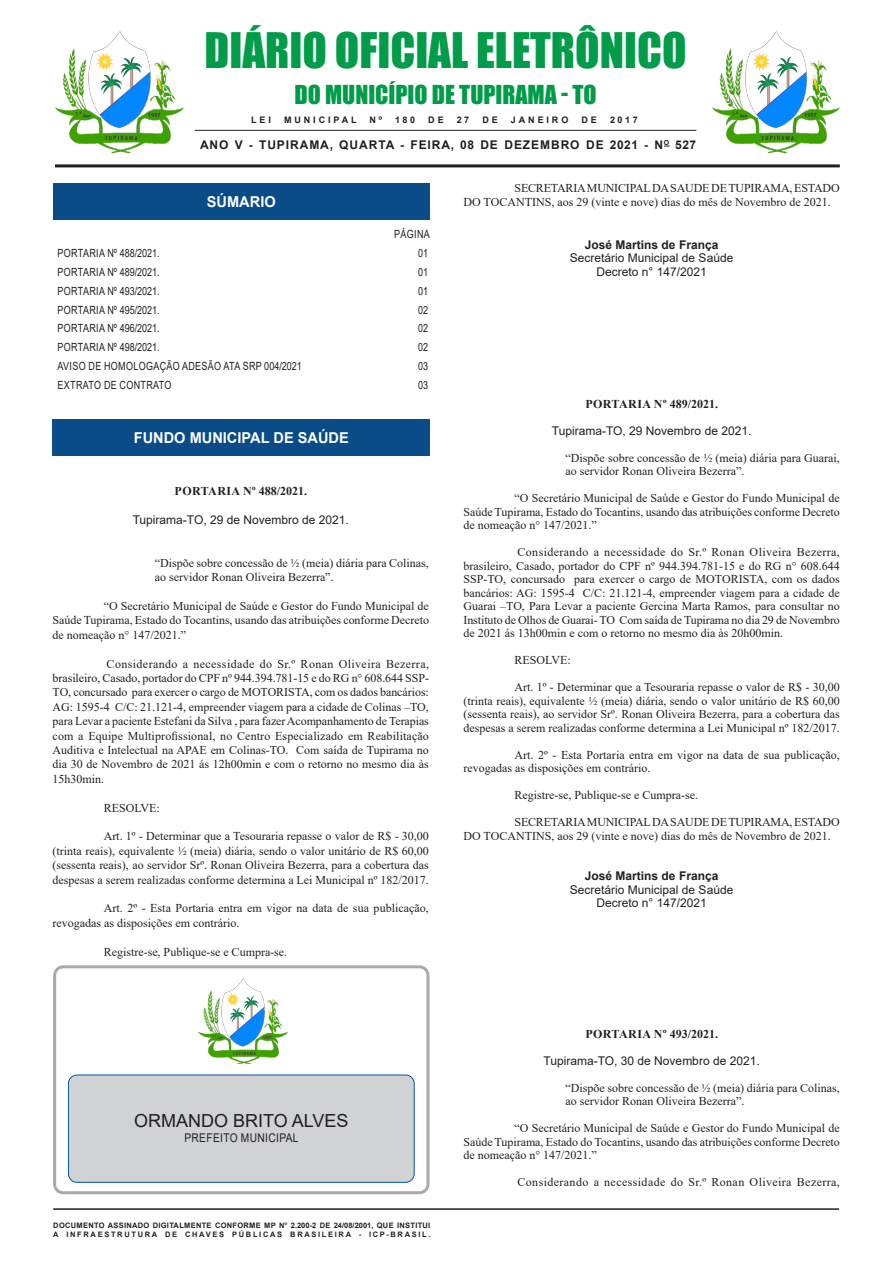
<style>
.page{position:relative;width:893px;height:1263px;background:#fff}
.page>*{position:absolute;margin:0;border:0;box-sizing:border-box;transform-origin:0 0}
.t1{font:45px "Impact";color:#009c4a}
.t2{font:24px "Impact";color:#009c4a}
.t3{font:18px "Arial";color:#231f20}
.Chancela{font:700 15px "Arial";color:#fff}
.CORPO_DE_TEXTO{font:12px/14.4px "Times New Roman";color:#231f20;text-align:justify}
.EMENTA{font:12px/13.5px "Times New Roman";color:#231f20}
.CIDADE{font:12px "Arial";color:#231f20}
.CARGO{font:12px "Arial";color:#231f20}
.TITULOS{font:700 12px "Times New Roman";color:#231f20}
.NOME{font:700 12px "Arial";letter-spacing:.08em;color:#231f20}
.CORPO_DE_TEXTO-2{font:12px "Times New Roman";letter-spacing:.03em;color:#231f20}
.NOME-2{font:700 12px "Arial";color:#231f20}
.CIDADE-2{font:12px "Arial";letter-spacing:.035em;color:#231f20;scale:.85 1}
.Sumario{font:11.25px "Arial";letter-spacing:.02em;color:#231f20;scale:.8 1}
.t4{font:700 9px "Arial";letter-spacing:.325em;color:#231f20}
.t5{font:700 7.5px "Arial";letter-spacing:.04em;color:#231f20}
.t6{font:700 7.5px "Arial";letter-spacing:.225em;color:#231f20}
</style>
<div class="page">
<hr style="left:53px;top:1208px;width:786px;height:2px;background:#231f20">
<hr style="left:55px;top:164px;width:785px;height:3px;background:#231f20">
<hr style="left:195px;top:130px;width:501px;height:1px;background:#231f20">
<img style="left:712px;top:31px;width:128px;height:121px">
<img style="left:56px;top:31px;width:127px;height:121px">
<div style="left:53px;top:184px;width:376px;height:36px;background:#094c88"></div>
<div style="left:53px;top:965px;width:376px;height:229px;border:3px solid #a8a9ad;border-radius:9px"></div>
<div style="left:68px;top:1075px;width:346px;height:107px;background:#d1d2d4;border-radius:9px"></div>
<div style="left:68px;top:1075px;width:346px;height:107px;border:1px solid #0057a8;border-radius:9px"></div>
<img style="left:199px;top:978px;width:89px;height:86px">
<div style="left:53px;top:420px;width:377px;height:36px;background:#094c88"></div>
<p class="t1" style="left:205px;top:16px;width:483px">DIÁRIO OFICIAL ELETRÔNICO</p>
<p class="t2" style="left:294px;top:76px;width:304px">DO MUNICÍPIO DE TUPIRAMA - TO</p>
<p class="t4" style="left:251px;top:114px;width:21px">LEI</p>
<p class="t4" style="left:284px;top:114px;width:74px">MUNICIPAL</p>
<p class="t4" style="left:370px;top:114px;width:14px">N º</p>
<p class="t4" style="left:395px;top:114px;width:22px">180</p>
<p class="t4" style="left:428px;top:114px;width:17px">D E</p>
<p class="t4" style="left:457px;top:114px;width:14px">2 7</p>
<p class="t4" style="left:482px;top:114px;width:17px">D E</p>
<p class="t4" style="left:511px;top:114px;width:59px">JANEIRO</p>
<p class="t4" style="left:582px;top:114px;width:17px">D E</p>
<p class="t4" style="left:610px;top:114px;width:29px">2017</p>
<p class="NOME" style="left:200px;top:137px;width:498px">ANO V - TUPIRAMA, QUARTA - FEIRA, 08 DE DEZEMBRO DE 2021 - N<sup>O</sup> 527</p>
<p class="Chancela" style="left:207px;top:191px;width:70px">SÚMARIO</p>
<p class="Sumario" style="left:394px;top:226px;width:46px">PÁGINA</p>
<p class="Sumario" style="left:58px;top:245px;width:129px">PORTARIA Nº 488/2021.</p>
<p class="Sumario" style="left:418px;top:245px;width:14px">01</p>
<p class="Sumario" style="left:58px;top:264px;width:129px">PORTARIA Nº 489/2021.</p>
<p class="Sumario" style="left:418px;top:264px;width:14px">01</p>
<p class="Sumario" style="left:58px;top:283px;width:129px">PORTARIA Nº 493/2021.</p>
<p class="Sumario" style="left:418px;top:283px;width:14px">01</p>
<p class="Sumario" style="left:58px;top:302px;width:129px">PORTARIA Nº 495/2021.</p>
<p class="Sumario" style="left:418px;top:302px;width:14px">02</p>
<p class="Sumario" style="left:58px;top:321px;width:129px">PORTARIA Nº 496/2021.</p>
<p class="Sumario" style="left:418px;top:321px;width:14px">02</p>
<p class="Sumario" style="left:58px;top:340px;width:129px">PORTARIA Nº 498/2021.</p>
<p class="Sumario" style="left:418px;top:340px;width:14px">02</p>
<p class="Sumario" style="left:58px;top:359px;width:307px">AVISO DE HOMOLOGAÇÃO ADESÃO ATA SRP 004/2021</p>
<p class="Sumario" style="left:418px;top:359px;width:14px">03</p>
<p class="Sumario" style="left:58px;top:377px;width:144px">EXTRATO DE CONTRATO</p>
<p class="Sumario" style="left:418px;top:377px;width:14px">03</p>
<p class="Chancela" style="left:134px;top:428px;width:217px">FUNDO MUNICIPAL DE SAÚDE</p>
<p class="TITULOS" style="left:175px;top:482px;width:134px">PORTARIA Nº 488/2021.</p>
<p class="CIDADE" style="left:133px;top:511px;width:218px">Tupirama-TO, 29 de Novembro de 2021.</p>
<p class="EMENTA" style="left:155px;top:555px;width:276px;line-height:14.4px">“Dispõe sobre concessão de ½ (meia) diária para Colinas, ao servidor Ronan Oliveira Bezerra”.</p>
<p class="CORPO_DE_TEXTO" style="left:53px;top:598px;width:378px;text-indent:51px">“O Secretário Municipal de Saúde e Gestor do Fundo Municipal de Saúde Tupirama, Estado do Tocantins, usando das atribuições conforme Decreto de nomeação n° 147/2021.”</p>
<p class="CORPO_DE_TEXTO" style="left:53px;top:656px;width:378px;text-indent:54px">Considerando a necessidade do Sr.º Ronan Oliveira Bezerra, brasileiro, Casado, portador do CPF nº 944.394.781-15 e do RG n° 608.644 SSP-TO, concursado para exercer o cargo de MOTORISTA, com os dados bancários:<br>AG: 1595-4 C/C: 21.121-4, empreender viagem para a cidade de Colinas –TO, para Levar a paciente Estefani da Silva , para fazer Acompanhamento de Terapias com a Equipe Multiprofissional, no Centro Especializado em Reabilitação Auditiva e Intelectual na APAE em Colinas-TO. Com saída de Tupirama no dia 30 de Novembro de 2021 ás 12h00min e com o retorno no mesmo dia às 15h30min.</p>
<p class="CORPO_DE_TEXTO" style="left:104px;top:800px;width:58px">RESOLVE:</p>
<p class="CORPO_DE_TEXTO" style="left:53px;top:829px;width:378px;text-indent:51px">Art. 1º - Determinar que a Tesouraria repasse o valor de R$ - 30,00 (trinta reais), equivalente ½ (meia) diária, sendo o valor unitário de R$ 60,00 (sessenta reais), ao servidor Srº. Ronan Oliveira Bezerra, para a cobertura das despesas a serem realizadas conforme determina a Lei Municipal nº 182/2017.</p>
<p class="CORPO_DE_TEXTO" style="left:53px;top:901px;width:378px;text-indent:51px">Art. 2º - Esta Portaria entra em vigor na data de sua publicação, revogadas as disposições em contrário.</p>
<p class="CORPO_DE_TEXTO" style="left:104px;top:944px;width:185px">Registre-se, Publique-se e Cumpra-se.</p>
<p class="t3" style="left:134px;top:1108px;width:216px">ORMANDO BRITO ALVES</p>
<p class="CIDADE-2" style="left:184px;top:1130px;width:136px">PREFEITO MUNICIPAL</p>
<p class="t5" style="left:53px;top:1220px;width:379px">DOCUMENTO ASSINADO DIGITALMENTE CONFORME MP N° 2.200-2 DE 24/08/2001, QUE INSTITUI</p>
<p class="t6" style="left:53px;top:1229px;width:379px">A INFRAESTRUTURA DE CHAVES PÚBLICAS BRASILEIRA - ICP-BRASIL.</p>
<p class="CORPO_DE_TEXTO" style="left:463px;top:180px;width:378px;text-indent:51px">SECRETARIA MUNICIPAL DA SAUDE DE TUPIRAMA, ESTADO<br>DO TOCANTINS, aos 29 (vinte e nove) dias do mês de Novembro de 2021.</p>
<p class="NOME-2" style="left:585px;top:236px;width:135px">José Martins de França</p>
<p class="CARGO" style="left:570px;top:250px;width:165px">Secretário Municipal de Saúde</p>
<p class="CARGO" style="left:596px;top:263px;width:112px">Decreto n° 147/2021</p>
<p class="TITULOS" style="left:585px;top:395px;width:134px">PORTARIA Nº 489/2021.</p>
<p class="CIDADE" style="left:552px;top:422px;width:201px">Tupirama-TO, 29 Novembro de 2021.</p>
<p class="EMENTA" style="left:566px;top:451px;width:276px">“Dispõe sobre concessão de ½ (meia) diária para Guarai, ao servidor Ronan Oliveira Bezerra”.</p>
<p class="CORPO_DE_TEXTO" style="left:463px;top:491px;width:378px;line-height:13.5px;text-indent:51px">“O Secretário Municipal de Saúde e Gestor do Fundo Municipal de Saúde Tupirama, Estado do Tocantins, usando das atribuições conforme Decreto de nomeação n° 147/2021.”</p>
<p class="CORPO_DE_TEXTO" style="left:463px;top:545px;width:378px;line-height:13.5px;text-indent:54px">Considerando a necessidade do Sr.º Ronan Oliveira Bezerra, brasileiro, Casado, portador do CPF nº 944.394.781-15 e do RG n° 608.644<br>SSP-TO, concursado para exercer o cargo de MOTORISTA, com os dados bancários: AG: 1595-4 C/C: 21.121-4, empreender viagem para a cidade de Guarai –TO, Para Levar a paciente Gercina Marta Ramos, para consultar no Instituto de Olhos de Guarai- TO Com saída de Tupirama no dia 29 de Novembro de 2021 ás 13h00min e com o retorno no mesmo dia às 20h00min.</p>
<p class="CORPO_DE_TEXTO" style="left:514px;top:653px;width:58px">RESOLVE:</p>
<p class="CORPO_DE_TEXTO" style="left:463px;top:680px;width:378px;line-height:13.5px;text-indent:51px">Art. 1º - Determinar que a Tesouraria repasse o valor de R$ - 30,00 (trinta reais), equivalente ½ (meia) diária, sendo o valor unitário de R$ 60,00 (sessenta reais), ao servidor Srº. Ronan Oliveira Bezerra, para a cobertura das despesas a serem realizadas conforme determina a Lei Municipal nº 182/2017.</p>
<p class="CORPO_DE_TEXTO" style="left:463px;top:748px;width:378px;line-height:13.5px;text-indent:51px">Art. 2º - Esta Portaria entra em vigor na data de sua publicação, revogadas as disposições em contrário.</p>
<p class="CORPO_DE_TEXTO" style="left:514px;top:788px;width:185px">Registre-se, Publique-se e Cumpra-se.</p>
<p class="CORPO_DE_TEXTO" style="left:463px;top:815px;width:378px;line-height:13.5px;text-indent:51px">SECRETARIA MUNICIPAL DA SAUDE DE TUPIRAMA, ESTADO<br>DO TOCANTINS, aos 29 (vinte e nove) dias do mês de Novembro de 2021.</p>
<p class="NOME-2" style="left:585px;top:868px;width:135px">José Martins de França</p>
<p class="CARGO" style="left:570px;top:881px;width:165px">Secretário Municipal de Saúde</p>
<p class="CARGO" style="left:596px;top:895px;width:112px">Decreto n° 147/2021</p>
<p class="TITULOS" style="left:585px;top:1025px;width:134px">PORTARIA Nº 493/2021.</p>
<p class="CIDADE" style="left:544px;top:1052px;width:218px">Tupirama-TO, 30 de Novembro de 2021.</p>
<p class="EMENTA" style="left:566px;top:1081px;width:276px">“Dispõe sobre concessão de ½ (meia) diária para Colinas, ao servidor Ronan Oliveira Bezerra”.</p>
<p class="CORPO_DE_TEXTO" style="left:463px;top:1121px;width:378px;line-height:13.5px;text-indent:51px">“O Secretário Municipal de Saúde e Gestor do Fundo Municipal de Saúde Tupirama, Estado do Tocantins, usando das atribuições conforme Decreto de nomeação n° 147/2021.”</p>
<p class="CORPO_DE_TEXTO-2" style="left:517px;top:1174px;width:324px">Considerando a necessidade do Sr.º Ronan Oliveira Bezerra,</p>
</div>
